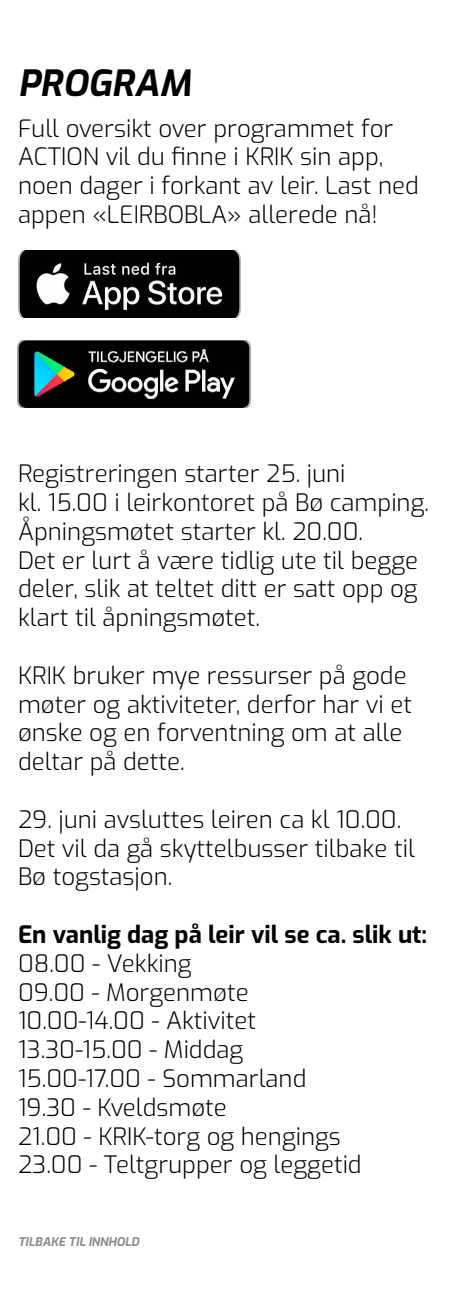
<style>
.page{position:relative;width:475px;height:1300px;background:#fff}
.page>*{position:absolute;margin:0;border:0;box-sizing:border-box;transform-origin:0 0}
.t1{font:italic 700 36px "Exo";color:#000}
.t2{font:300 24px/28.8px "Exo";color:#000}
.t3{font:700 24px "Exo";color:#000}
.t4{font:italic 700 12px "Exo";color:#8c8c8c}
</style>
<div class="page">
<img style="left:18px;top:250px;width:223px;height:68px">
<img style="left:17px;top:340px;width:234px;height:68px">
<h1 class="t1" style="left:18px;top:56px;width:174px">PROGRAM</h1>
<p class="t2" style="left:18px;top:112px;width:402px">Full oversikt over programmet for ACTION vil du finne i KRIK sin app, noen dager i forkant av leir. Last ned appen «LEIRBOBLA» allerede nå!</p>
<p class="t2" style="left:18px;top:458px;width:413px">Registreringen starter 25. juni<br>kl. 15.00 i leirkontoret på Bø camping.<br>Åpningsmøtet starter kl. 20.00.<br>Det er lurt å være tidlig ute til begge deler, slik at teltet ditt er satt opp og klart til åpningsmøtet.</p>
<p class="t2" style="left:18px;top:660px;width:396px">KRIK bruker mye ressurser på gode møter og aktiviteter, derfor har vi et ønske og en forventning om at alle deltar på dette.</p>
<p class="t2" style="left:18px;top:804px;width:398px">29. juni avsluttes leiren ca kl 10.00.<br>Det vil da gå skyttelbusser tilbake til<br>Bø togstasjon.</p>
<p class="t3" style="left:18px;top:917px;width:411px">En vanlig dag på leir vil se ca. slik ut:</p>
<p class="t2" style="left:18px;top:948px;width:345px">08.00 - Vekking<br>09.00 - Morgenmøte<br>10.00-14.00 - Aktivitet<br>13.30-15.00 - Middag<br>15.00-17.00 - Sommarland<br>19.30 - Kveldsmøte<br>21.00 - KRIK-torg og hengings<br>23.00 - Teltgrupper og leggetid</p>
<p class="t4" style="left:18px;top:1233px;width:123px">TILBAKE TIL INNHOLD</p>
</div>
